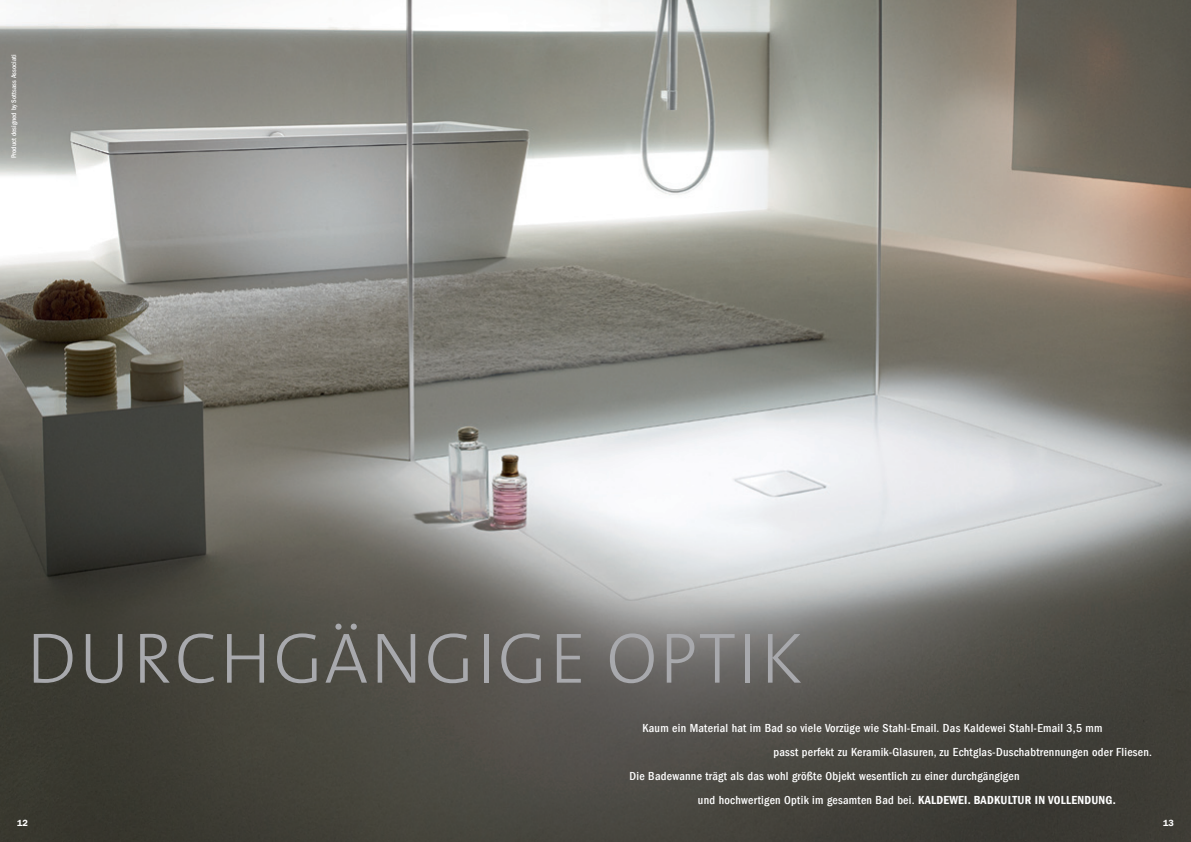
<style>
.page{position:relative;width:1191px;height:842px;background:#fff}
.page>*{position:absolute;margin:0;border:0;box-sizing:border-box;transform-origin:0 0}
.t1{font:72px "The Sans LP3 Lig";color:#a8a9ad}
.t2{font:500 condensed 12px "Franklin Gothic LT Com";letter-spacing:.02em;color:#fff}
.t3{font:12px "Franklin Gothic LT Com Dm Cn";color:#fff}
.t4{font:9px "Franklin Gothic LT Com Dm";color:#fff}
.t5{font:500 condensed 7px "Franklin Gothic LT Com";letter-spacing:.01em;color:#fff}
.s1{font-family:"Franklin Gothic LT Com Dm Cn";font-weight:400;font-stretch:normal}
</style>
<div class="page">
<img style="left:0;top:0;width:1191px;height:842px">
<p class="t5" style="left:10px;top:158px;width:106px;rotate:-90deg">Product designed by Sottsass Associati</p>
<h1 class="t1" style="left:27px;top:612px;width:98px">DURCHGÄNGIGE</h1>
<h1 class="t1" style="left:606px;top:612px;width:88px">OPTIK</h1>
<p class="t2" style="left:642px;top:721px;width:461px">Kaum ein Material hat im Bad so viele Vorzüge wie Stahl-Email. Das Kaldewei Stahl-Email 3,5 mm</p>
<p class="t2" style="left:773px;top:745px;width:380px">passt perfekt zu Keramik-Glasuren, zu Echtglas-Duschabtrennungen oder Fliesen.</p>
<p class="t2" style="left:629px;top:769px;width:391px">Die Badewanne trägt als das wohl größte Objekt wesentlich zu einer durchgängigen</p>
<p class="t2" style="left:698px;top:793px;width:363px">und hochwertigen Optik im gesamten Bad bei. <span class="s1">KALDEWEI . BADKULTUR IN VOLLEN</span></p>
<p class="t3" style="left:1084px;top:793px;width:33px">DUNG.</p>
<p class="t4" style="left:17px;top:818px;width:12px">12</p>
<p class="t4" style="left:1163px;top:818px;width:12px">13</p>
</div>
